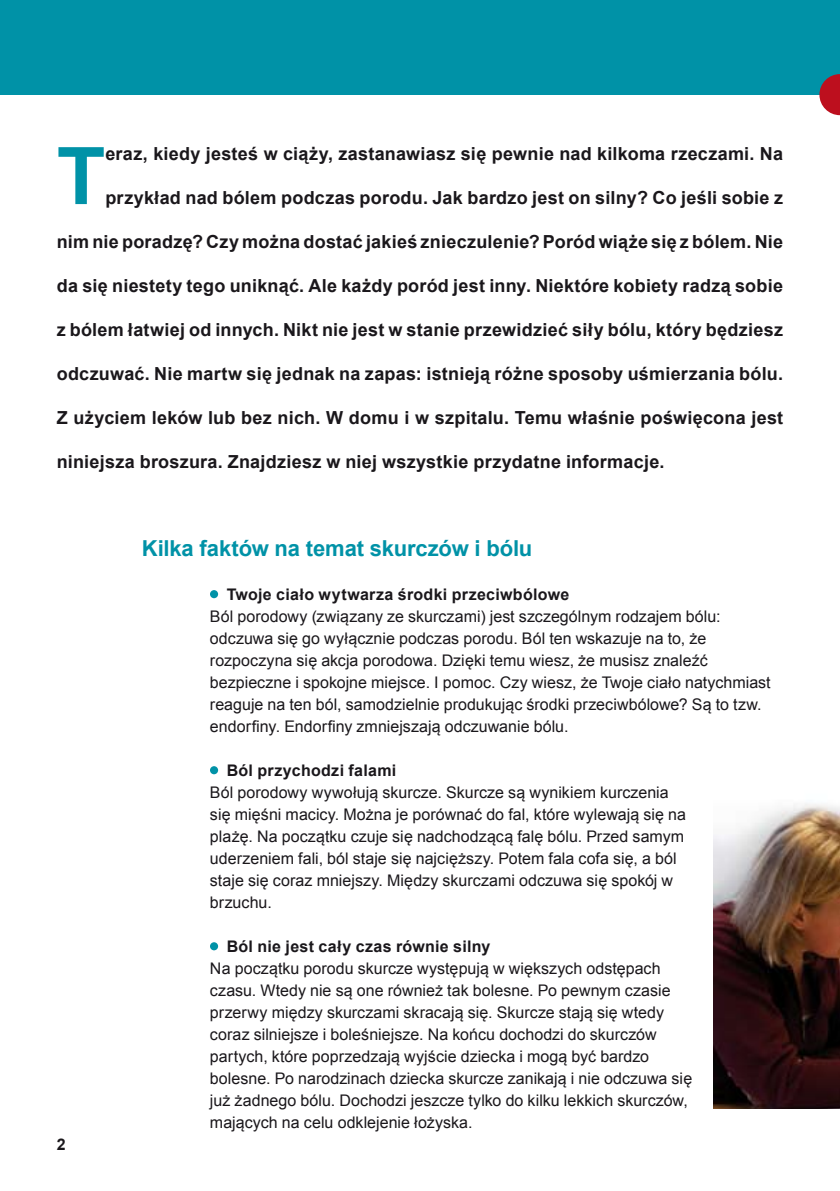
<style>
.page{position:relative;width:840px;height:1191px;background:#fff}
.page>*{position:absolute;margin:0;border:0;box-sizing:border-box;transform-origin:0 0}
.t1{font:700 79.4px "Arial";color:#0092a7}
.t2{font:700 22px "Arial";letter-spacing:-.005em;color:#0092a7}
.t3{font:700 18px "Arial";letter-spacing:.015em;color:#1a171b}
.t4{font:16px/22px "Arial";color:#1a171b}
.t5{font:700 16px "Arial";letter-spacing:.02em;color:#1a171b}
</style>
<div class="page">
<div style="left:0;top:0;width:839px;height:95px;background:#0092a7"></div>
<div style="left:210px;top:590px;width:8px;height:8px;background:#0092a7;border-radius:50%"></div>
<div style="left:210px;top:766px;width:8px;height:8px;background:#0092a7;border-radius:50%"></div>
<div style="left:210px;top:942px;width:8px;height:8px;background:#0092a7;border-radius:50%"></div>
<svg style="left:819px;top:74px;width:20px;height:41px"></svg>
<img style="left:713px;top:803px;width:126px;height:305px">
<h1 class="t1" style="left:57px;top:124px;width:50px">T</h1>
<p class="t3" style="left:105px;top:142px;width:679px">eraz, kiedy jesteś w ciąży, zastanawiasz się pewnie nad kilkoma rzeczami. Na</p>
<p class="t3" style="left:105px;top:186px;width:679px">przykład nad bólem podczas porodu. Jak bardzo jest on silny? Co jeśli sobie z</p>
<p class="t3" style="left:57px;top:230px;width:727px">nim nie poradzę? Czy można dostać jakieś znieczulenie? Poród wiąże się z bólem. Nie</p>
<p class="t3" style="left:57px;top:274px;width:727px">da się niestety tego uniknąć. Ale każdy poród jest inny. Niektóre kobiety radzą sobie</p>
<p class="t3" style="left:57px;top:318px;width:727px">z bólem łatwiej od innych. Nikt nie jest w stanie przewidzieć siły bólu, który będziesz</p>
<p class="t3" style="left:57px;top:362px;width:727px">odczuwać. Nie martw się jednak na zapas: istnieją różne sposoby uśmierzania bólu.</p>
<p class="t3" style="left:57px;top:406px;width:727px">Z użyciem leków lub bez nich. W domu i w szpitalu. Temu właśnie poświęcona jest</p>
<p class="t3" style="left:57px;top:450px;width:609px">niniejsza broszura. Znajdziesz w niej wszystkie przydatne informacje.</p>
<p class="t5" style="left:57px;top:1134px;width:10px">2</p>
<h2 class="t2" style="left:142px;top:534px;width:392px">Kilka faktów na temat skurczów i bólu</h2>
<p class="t5" style="left:226px;top:584px;width:344px">Twoje ciało wytwarza środki przeciwbólowe</p>
<p class="t4" style="left:210px;top:606px;width:562px">Ból porodowy (związany ze skurczami) jest szczególnym rodzajem bólu: odczuwa się go wyłącznie podczas porodu. Ból ten wskazuje na to, że rozpoczyna się akcja porodowa. Dzięki temu wiesz, że musisz znaleźć bezpieczne i spokojne miejsce. I pomoc. Czy wiesz, że Twoje ciało natychmiast reaguje na ten ból, samodzielnie produkując środki przeciwbólowe? Są to tzw. endorfiny. Endorfiny zmniejszają odczuwanie bólu.</p>
<p class="t5" style="left:226px;top:760px;width:171px">Ból przychodzi falami</p>
<p class="t4" style="left:210px;top:782px;width:477px">Ból porodowy wywołują skurcze. Skurcze są wynikiem kurczenia się mięśni macicy. Można je porównać do fal, które wylewają się na plażę. Na początku czuje się nadchodzącą falę bólu. Przed samym uderzeniem fali, ból staje się najcięższy. Potem fala cofa się, a ból staje się coraz mniejszy. Między skurczami odczuwa się spokój w brzuchu.</p>
<p class="t5" style="left:226px;top:936px;width:265px">Ból nie jest cały czas równie silny</p>
<p class="t4" style="left:210px;top:958px;width:483px">Na początku porodu skurcze występują w większych odstępach czasu. Wtedy nie są one również tak bolesne. Po pewnym czasie przerwy między skurczami skracają się. Skurcze stają się wtedy coraz silniejsze i boleśniejsze. Na końcu dochodzi do skurczów partych, które poprzedzają wyjście dziecka i mogą być bardzo bolesne. Po narodzinach dziecka skurcze zanikają i nie odczuwa się już żadnego bólu. Dochodzi jeszcze tylko do kilku lekkich skurczów, mających na celu odklejenie łożyska.</p>
</div>
